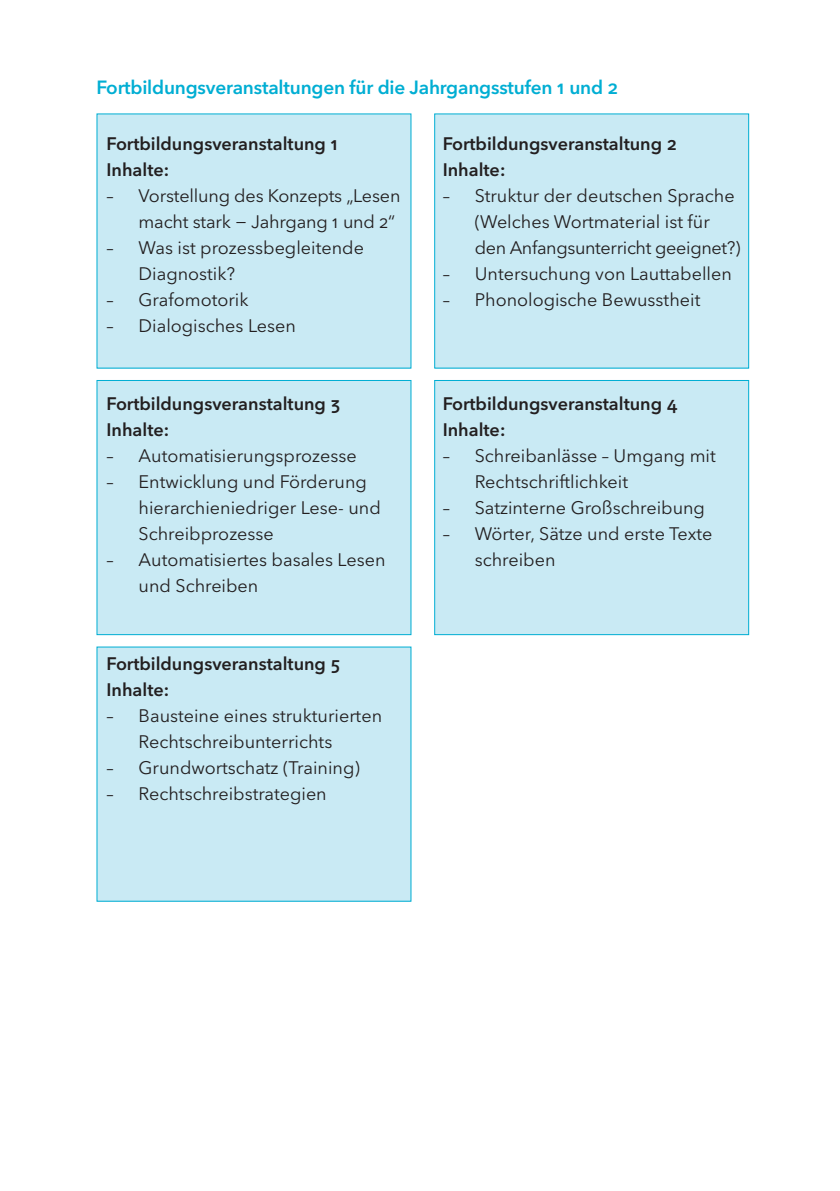
<style>
.page{position:relative;width:840px;height:1191px;background:#fff}
.page>*{position:absolute;margin:0;border:0;box-sizing:border-box;transform-origin:0 0}
.t1{font:600 19px "Avenir Next LT Pro";letter-spacing:-.01em;color:#00aed3}
.t2{font:18px/26px "Avenir Next LT Pro";color:#231f20}
.t3{font:600 18px/26px "Avenir Next LT Pro";color:#231f20}
</style>
<div class="page">
<div style="left:97px;top:114px;width:314px;height:254px;background:#c9eaf4"></div>
<div style="left:97px;top:380px;width:314px;height:254px;background:#c9eaf4"></div>
<div style="left:96px;top:380px;width:315px;height:255px;border:1px solid #00aed3"></div>
<div style="left:97px;top:647px;width:314px;height:254px;background:#c9eaf4"></div>
<div style="left:434px;top:114px;width:314px;height:254px;background:#c9eaf4"></div>
<div style="left:434px;top:380px;width:314px;height:254px;background:#c9eaf4"></div>
<div style="left:434px;top:380px;width:314px;height:255px;border:1px solid #00aed3"></div>
<p class="t1" style="left:96px;top:76px;width:523px">Fortbildungsveranstaltungen für die Jahrgangsstufen 1 und 2</p>
<p class="t3" style="left:106px;top:130px;width:233px">Fortbildungsveranstaltung 1<br>Inhalte:</p>
<p class="t2" style="left:106px;top:182px;width:295px;text-align:right">– Vorstellung des Konzepts „Lesen macht stark − Jahrgang 1 und 2“</p>
<p class="t2" style="left:138px;top:234px;width:227px;text-indent:-32px">– Was ist prozessbegleitende<br>Diagnostik?</p>
<p class="t2" style="left:106px;top:286px;width:143px">– Grafomotorik</p>
<p class="t2" style="left:106px;top:312px;width:191px">– Dialogisches Lesen</p>
<p class="t3" style="left:442px;top:130px;width:235px">Fortbildungsveranstaltung 2<br>Inhalte:</p>
<p class="t2" style="left:474px;top:182px;width:267px;text-indent:-32px">– Struktur der deutschen Sprache (Welches Wortmaterial ist für den Anfangsunterricht geeignet?)</p>
<p class="t2" style="left:442px;top:260px;width:290px">– Untersuchung von Lauttabellen</p>
<p class="t2" style="left:442px;top:286px;width:259px">– Phonologische Bewusstheit</p>
<p class="t3" style="left:106px;top:390px;width:235px">Fortbildungsveranstaltung 3<br>Inhalte:</p>
<p class="t2" style="left:106px;top:442px;width:251px">– Automatisierungsprozesse</p>
<p class="t2" style="left:138px;top:468px;width:244px;text-indent:-32px">– Entwicklung und Förderung hierarchieniedriger Lese- und<br>Schreibprozesse</p>
<p class="t2" style="left:138px;top:546px;width:248px;text-indent:-32px">– Automatisiertes basales Lesen und Schreiben</p>
<p class="t3" style="left:106px;top:650px;width:235px">Fortbildungsveranstaltung 5<br>Inhalte:</p>
<p class="t2" style="left:138px;top:702px;width:245px;text-indent:-32px">– Bausteine eines strukturierten<br>Rechtschreibunterrichts</p>
<p class="t2" style="left:106px;top:754px;width:254px">– Grundwortschatz (Training)</p>
<p class="t2" style="left:106px;top:780px;width:221px">– Rechtschreibstrategien</p>
<p class="t3" style="left:442px;top:390px;width:236px">Fortbildungsveranstaltung 4<br>Inhalte:</p>
<p class="t2" style="left:474px;top:442px;width:242px;text-indent:-32px">– Schreibanlässe – Umgang mit<br>Rechtschriftlichkeit</p>
<p class="t2" style="left:442px;top:494px;width:264px">– Satzinterne Großschreibung</p>
<p class="t2" style="left:474px;top:520px;width:239px;text-indent:-32px">– Wörter, Sätze und erste Texte schreiben</p>
</div>
